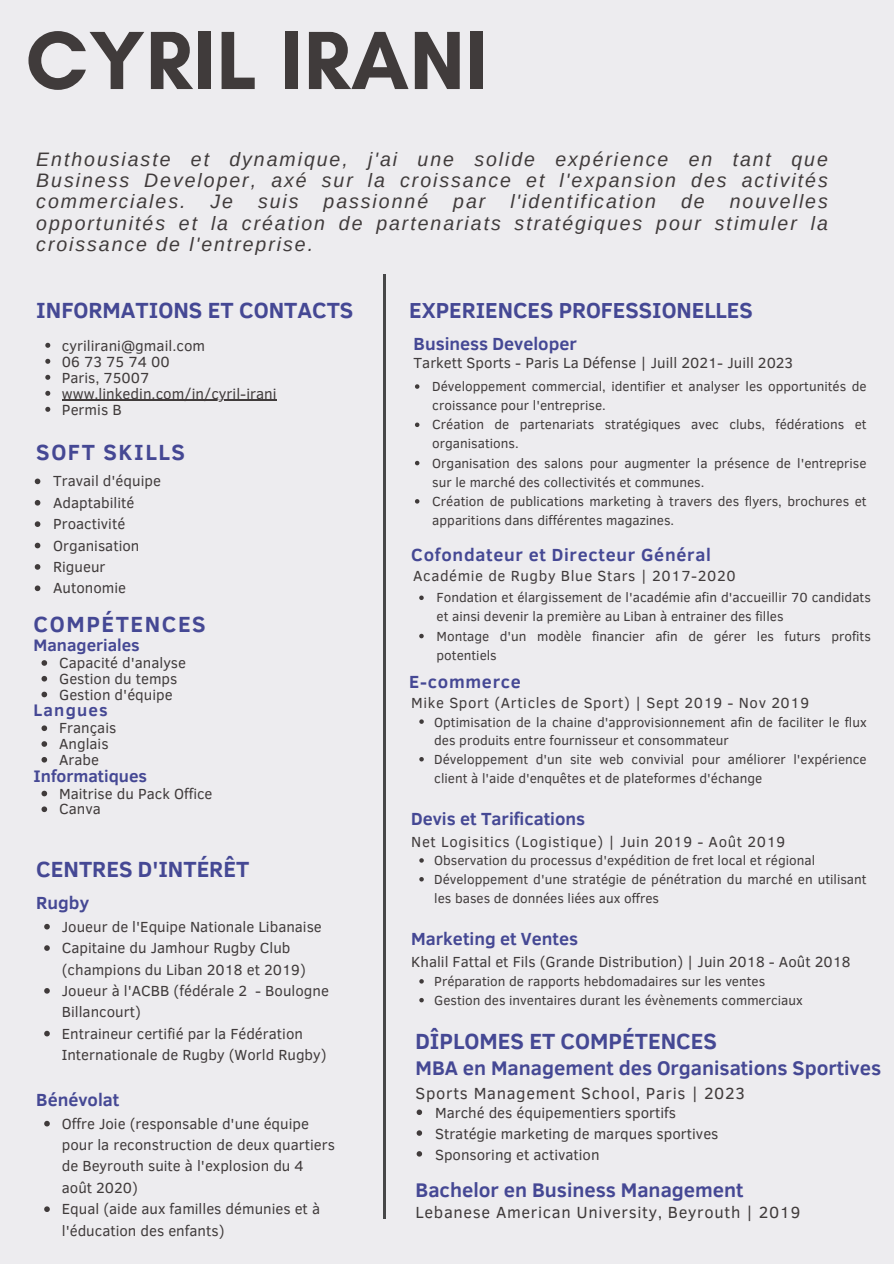
<style>
.page{position:relative;width:894px;height:1264px;background:#fff}
.page>*{position:absolute;margin:0;border:0;box-sizing:border-box;transform-origin:0 0}
.t1{font:700 84px "Glacial Indifference";letter-spacing:.01em;color:#403b3b}
.t2{font:700 22.5px "Clear Sans";color:#454894}
.t3{font:700 22.5px "Clear Sans";letter-spacing:.07em;color:#454894}
.t4{font:700 22.2px "Clear Sans";color:#454894}
.t5{font:700 20.25px "Clear Sans";color:#454894}
.t6{font:italic 19.5px/21.3px "Arimo";letter-spacing:.1em;color:#403b3b;text-align:justify}
.t7{font:700 18px "Clear Sans";color:#454894}
.t8{font:700 18px "Clear Sans";letter-spacing:.04em;color:#454894}
.t9{font:700 17.1px "Clear Sans";color:#454894}
.t10{font:700 17.1px "Clear Sans";letter-spacing:.07em;color:#454894}
.t11{font:700 16.95px "Clear Sans";color:#454894}
.t12{font:16.5px "Clear Sans";letter-spacing:.04em;color:#403b3b}
.t13{font:15.15px "Clear Sans";color:#403b3b}
.t14{font:15px/21.3px "Clear Sans";color:#403b3b}
.t15{font:15px "Clear Sans";letter-spacing:.04em;color:#403b3b}
.t16{font:13.5px/19px "Clear Sans";color:#403b3b}
</style>
<div class="page">
<div style="left:0;top:0;width:893px;height:1263px;background:#edecef"></div>
<hr style="left:383px;top:274px;width:2px;height:944px;background:#000">
<svg style="left:419px;top:595px;width:4px;height:5px"></svg>
<svg style="left:419px;top:634px;width:4px;height:4px"></svg>
<svg style="left:419px;top:719px;width:4px;height:5px"></svg>
<svg style="left:419px;top:757px;width:4px;height:4px"></svg>
<svg style="left:419px;top:858px;width:4px;height:4px"></svg>
<svg style="left:419px;top:877px;width:4px;height:4px"></svg>
<svg style="left:419px;top:979px;width:4px;height:4px"></svg>
<svg style="left:419px;top:998px;width:4px;height:4px"></svg>
<svg style="left:416px;top:1109px;width:6px;height:5px"></svg>
<svg style="left:416px;top:1130px;width:6px;height:5px"></svg>
<svg style="left:416px;top:1151px;width:6px;height:5px"></svg>
<svg style="left:35px;top:478px;width:5px;height:6px"></svg>
<svg style="left:35px;top:500px;width:5px;height:5px"></svg>
<svg style="left:35px;top:521px;width:5px;height:6px"></svg>
<svg style="left:35px;top:542px;width:5px;height:6px"></svg>
<svg style="left:35px;top:564px;width:5px;height:5px"></svg>
<svg style="left:35px;top:585px;width:5px;height:6px"></svg>
<svg style="left:45px;top:343px;width:5px;height:5px"></svg>
<svg style="left:45px;top:359px;width:5px;height:5px"></svg>
<svg style="left:45px;top:375px;width:5px;height:5px"></svg>
<svg style="left:45px;top:391px;width:5px;height:5px"></svg>
<hr style="left:62px;top:400px;width:214px;height:1px;background:#403b3b">
<svg style="left:45px;top:407px;width:5px;height:5px"></svg>
<svg style="left:41px;top:660px;width:6px;height:5px"></svg>
<svg style="left:41px;top:676px;width:6px;height:5px"></svg>
<svg style="left:41px;top:691px;width:6px;height:6px"></svg>
<svg style="left:41px;top:725px;width:6px;height:6px"></svg>
<svg style="left:41px;top:741px;width:6px;height:5px"></svg>
<svg style="left:41px;top:757px;width:6px;height:5px"></svg>
<svg style="left:41px;top:790px;width:6px;height:6px"></svg>
<svg style="left:41px;top:806px;width:6px;height:6px"></svg>
<svg style="left:44px;top:923px;width:6px;height:6px"></svg>
<svg style="left:44px;top:945px;width:6px;height:5px"></svg>
<svg style="left:44px;top:988px;width:6px;height:5px"></svg>
<svg style="left:44px;top:1030px;width:6px;height:6px"></svg>
<svg style="left:44px;top:1120px;width:6px;height:6px"></svg>
<svg style="left:44px;top:1206px;width:6px;height:5px"></svg>
<svg style="left:415px;top:384px;width:4px;height:5px"></svg>
<svg style="left:415px;top:422px;width:4px;height:5px"></svg>
<svg style="left:415px;top:461px;width:4px;height:4px"></svg>
<svg style="left:415px;top:499px;width:4px;height:4px"></svg>
<p class="t1" style="left:26px;top:9px;width:464px">CYRIL IRANI</p>
<p class="t6" style="left:36px;top:148px;width:792px">Enthousiaste et dynamique, j'ai une solide expérience en tant que Business Developer, axé sur la croissance et l'expansion des activités commerciales.</p>
<p class="t6" style="left:210px;top:191px;width:24px">Je</p>
<p class="t6" style="left:258px;top:191px;width:42px">suis</p>
<p class="t6" style="left:323px;top:191px;width:106px">passionné</p>
<p class="t6" style="left:453px;top:191px;width:34px">par</p>
<p class="t6" style="left:510px;top:191px;width:147px">l'identification</p>
<p class="t6" style="left:681px;top:191px;width:25px">de</p>
<p class="t6" style="left:36px;top:191px;width:792px;text-indent:693px">nouvelles opportunités et la création de partenariats stratégiques pour stimuler la croissance de l'entreprise.</p>
<p class="t2" style="left:36px;top:293px;width:318px">INFORMATIONS ET CONTACTS</p>
<p class="t13" style="left:62px;top:334px;width:145px">cyrilirani@gmail.com</p>
<p class="t13" style="left:62px;top:350px;width:109px">06 73 75 74 00</p>
<p class="t14" style="left:62px;top:366px;width:89px">Paris, 75007</p>
<p class="t13" style="left:62px;top:382px;width:216px">www.linkedin.com/in/cyril-irani</p>
<p class="t13" style="left:62px;top:398px;width:61px">Permis B</p>
<p class="t3" style="left:36px;top:435px;width:150px">SOFT SKILLS</p>
<p class="t14" style="left:53px;top:470px;width:109px">Travail d'équipe</p>
<p class="t14" style="left:53px;top:491px;width:83px">Adaptabilité</p>
<p class="t14" style="left:53px;top:512px;width:74px">Proactivité</p>
<p class="t14" style="left:53px;top:534px;width:88px">Organisation</p>
<p class="t14" style="left:53px;top:555px;width:54px">Rigueur</p>
<p class="t14" style="left:53px;top:576px;width:74px">Autonomie</p>
<p class="t3" style="left:34px;top:607px;width:174px">COMPÉTENCES</p>
<p class="t11" style="left:34px;top:633px;width:108px">Manageriales</p>
<p class="t14" style="left:59px;top:651px;width:128px">Capacité d'analyse</p>
<p class="t14" style="left:59px;top:667px;width:120px">Gestion du temps</p>
<p class="t14" style="left:59px;top:683px;width:115px">Gestion d'équipe</p>
<p class="t14" style="left:59px;top:716px;width:59px">Français</p>
<p class="t14" style="left:59px;top:732px;width:51px">Anglais</p>
<p class="t14" style="left:59px;top:748px;width:41px">Arabe</p>
<p class="t14" style="left:59px;top:782px;width:155px">Maitrise du Pack Office</p>
<p class="t14" style="left:59px;top:797px;width:43px">Canva</p>
<p class="t10" style="left:34px;top:698px;width:76px">Langues</p>
<p class="t9" style="left:34px;top:763px;width:115px">Informatiques</p>
<p class="t2" style="left:36px;top:853px;width:214px">CENTRES D'INTÉRÊT</p>
<p class="t7" style="left:36px;top:889px;width:54px">Rugby</p>
<p class="t14" style="left:62px;top:915px;width:261px">Joueur de l'Equipe Nationale Libanaise</p>
<p class="t14" style="left:62px;top:936px;width:245px">Capitaine du Jamhour Rugby Club (champions du Liban 2018 et 2019)</p>
<p class="t14" style="left:62px;top:979px;width:268px">Joueur à l'ACBB (fédérale 2 - Boulogne<br>Billancourt)</p>
<p class="t14" style="left:62px;top:1021px;width:266px">Entraineur certifié par la Fédération<br>Internationale de Rugby (World Rugby)</p>
<p class="t7" style="left:36px;top:1086px;width:85px">Bénévolat</p>
<p class="t14" style="left:62px;top:1111px;width:274px">Offre Joie (responsable d'une équipe pour la reconstruction de deux quartiers de Beyrouth suite à l'explosion du 4 août 2020)</p>
<p class="t14" style="left:62px;top:1197px;width:260px">Equal (aide aux familles démunies et à l'éducation des enfants)</p>
<p class="t4" style="left:409px;top:294px;width:345px">EXPERIENCES PROFESSIONELLES</p>
<p class="t7" style="left:413px;top:330px;width:165px">Business Developer</p>
<p class="t14" style="left:413px;top:351px;width:381px">Tarkett Sports - Paris La Défense | Juill 2021- Juill 2023</p>
<p class="t16" style="left:432px;top:376px;width:436px">Développement commercial, identifier et analyser les opportunités de croissance pour l'entreprise.</p>
<p class="t16" style="left:432px;top:414px;width:436px">Création de partenariats stratégiques avec clubs, fédérations et organisations.</p>
<p class="t16" style="left:432px;top:452px;width:435px">Organisation des salons pour augmenter la présence de l'entreprise sur le marché des collectivités et communes.</p>
<p class="t16" style="left:432px;top:491px;width:436px">Création de publications marketing à travers des flyers, brochures et apparitions dans différentes magazines.</p>
<p class="t8" style="left:411px;top:542px;width:301px">Cofondateur et Directeur Général</p>
<p class="t15" style="left:413px;top:565px;width:324px">Académie de Rugby Blue Stars | 2017-2020</p>
<p class="t16" style="left:436px;top:587px;width:436px">Fondation et élargissement de l'académie afin d'accueillir 70 candidats et ainsi devenir la première au Liban à entrainer des filles</p>
<p class="t16" style="left:436px;top:625px;width:436px">Montage d'un modèle financier afin de gérer les futurs profits potentiels</p>
<p class="t8" style="left:409px;top:669px;width:113px">E-commerce</p>
<p class="t15" style="left:411px;top:691px;width:399px">Mike Sport (Articles de Sport) | Sept 2019 - Nov 2019</p>
<p class="t16" style="left:434px;top:711px;width:434px">Optimisation de la chaine d'approvisionnement afin de faciliter le flux des produits entre fournisseur et consommateur</p>
<p class="t16" style="left:434px;top:749px;width:434px">Développement d'un site web convivial pour améliorer l'expérience client à l'aide d'enquêtes et de plateformes d'échange</p>
<p class="t7" style="left:411px;top:805px;width:175px">Devis et Tarifications</p>
<p class="t15" style="left:411px;top:831px;width:375px">Net Logisitics (Logistique) | Juin 2019 - Août 2019</p>
<p class="t16" style="left:434px;top:850px;width:382px">Observation du processus d'expédition de fret local et régional</p>
<p class="t16" style="left:434px;top:869px;width:434px">Développement d'une stratégie de pénétration du marché en utilisant les bases de données liées aux offres</p>
<p class="t7" style="left:411px;top:925px;width:168px">Marketing et Ventes</p>
<p class="t14" style="left:411px;top:950px;width:441px">Khalil Fattal et Fils (Grande Distribution) | Juin 2018 - Août 2018</p>
<p class="t16" style="left:434px;top:971px;width:332px">Préparation de rapports hebdomadaires sur les ventes</p>
<p class="t16" style="left:434px;top:990px;width:370px">Gestion des inventaires durant les évènements commerciaux</p>
<p class="t2" style="left:415px;top:1024px;width:303px">DÎPLOMES ET COMPÉTENCES</p>
<p class="t5" style="left:415px;top:1052px;width:467px">MBA en Management des Organisations Sportives</p>
<p class="t12" style="left:415px;top:1080px;width:331px">Sports Management School, Paris | 2023</p>
<p class="t14" style="left:435px;top:1101px;width:242px">Marché des équipementiers sportifs</p>
<p class="t14" style="left:435px;top:1122px;width:285px">Stratégie marketing de marques sportives</p>
<p class="t14" style="left:435px;top:1143px;width:166px">Sponsoring et activation</p>
<p class="t5" style="left:415px;top:1174px;width:329px">Bachelor en Business Management</p>
<p class="t12" style="left:415px;top:1199px;width:386px">Lebanese American University, Beyrouth | 2019</p>
</div>
